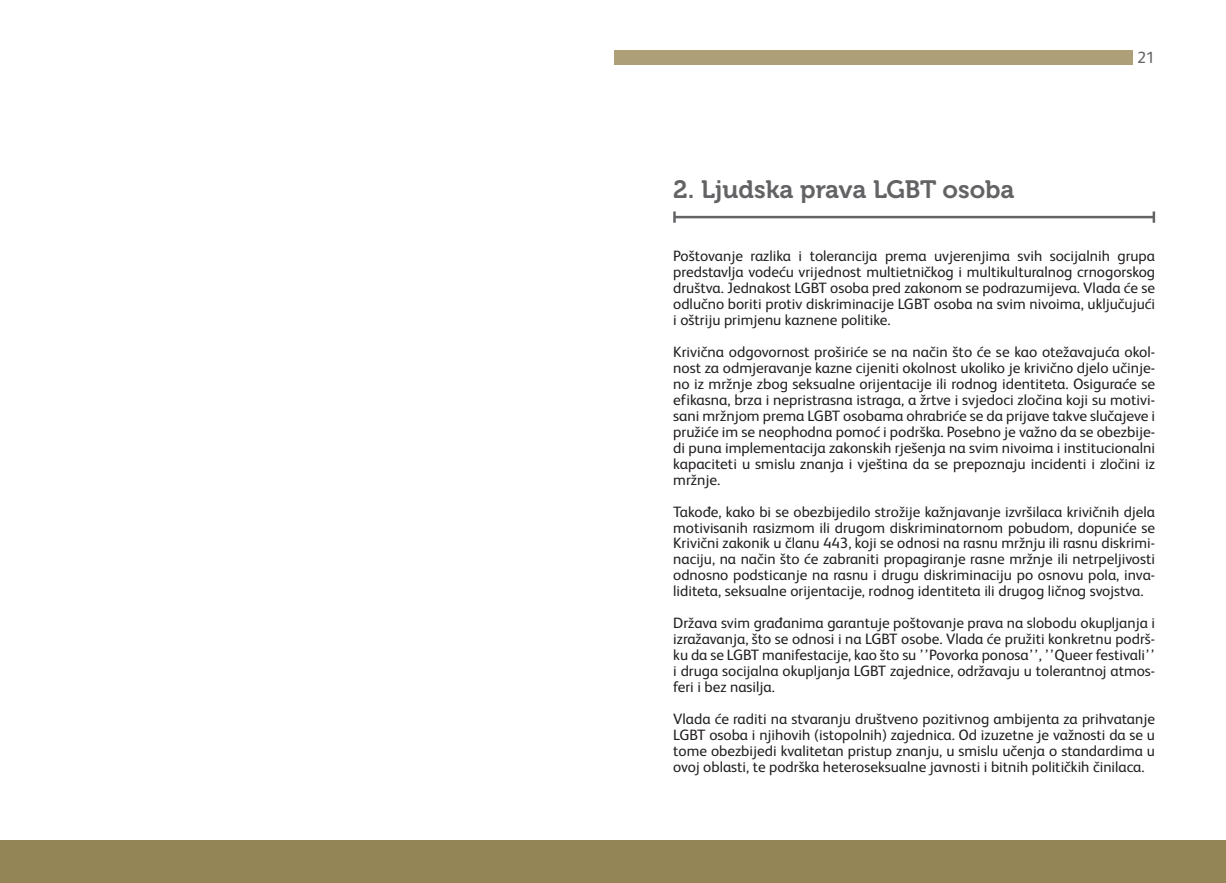
<style>
.page{position:relative;width:1226px;height:883px;background:#fff}
.page>*{position:absolute;margin:0;border:0;box-sizing:border-box;transform-origin:0 0}
.t1{font:25px "Museo 700";letter-spacing:-.005em;color:#636366}
.t2{font:16.25px "FS Albert";color:#636366}
.t3{font:15px/15.9px "FS Albert";color:#231f20;text-align:justify}
</style>
<div class="page">
<div style="left:0;top:840px;width:1225px;height:42px;background:#948556"></div>
<div style="left:94px;top:50px;width:1038px;height:15px;background:#ada078"></div>
<hr style="left:674px;top:216px;width:480px;height:2px;background:#636366">
<svg style="left:673px;top:211px;width:3px;height:12px"></svg>
<svg style="left:1153px;top:211px;width:2px;height:12px"></svg>
<div style="left:0;top:9px;width:613px;height:178px;background:#fff"></div>
<h1 class="t1" style="left:673px;top:175px;width:343px">2. Ljudska prava LGBT osoba</h1>
<p class="t2" style="left:1137px;top:48px;width:19px">21</p>
<p class="t3" style="left:673px;top:248px;width:483px">Poštovanje razlika i tolerancija prema uvjerenjima svih socijalnih grupa predstavlja vodeću vrijednost multietničkog i multikulturalnog crnogorskog društva. Jednakost LGBT osoba pred zakonom se podrazumijeva. Vlada će se odlučno boriti protiv diskriminacije LGBT osoba na svim nivoima, uključujući i oštriju primjenu kaznene politike.</p>
<p class="t3" style="left:673px;top:344px;width:483px">Krivična odgovornost proširiće se na način što će se kao otežavajuća okol&shy;nost za odmjeravanje kazne cijeniti okolnost ukoliko je krivično djelo učinje&shy;no iz mržnje zbog seksualne orijentacije ili rodnog identiteta. Osiguraće se efikasna, brza i nepristrasna istraga, a žrtve i svjedoci zločina koji su motivi&shy;sani mržnjom prema LGBT osobama ohrabriće se da prijave takve slučajeve i pružiće im se neophodna pomoć i podrška. Posebno je važno da se obezbije&shy;di puna implementacija zakonskih rješenja na svim nivoima i institucionalni kapaciteti u smislu znanja i vještina da se prepoznaju incidenti i zločini iz mržnje.</p>
<p class="t3" style="left:673px;top:503px;width:483px">Takođe, kako bi se obezbijedilo strožije kažnjavanje izvršilaca krivičnih djela motivisanih rasizmom ili drugom diskriminatornom pobudom, dopuniće se Krivični zakonik u članu 443, koji se odnosi na rasnu mržnju ili rasnu diskrimi&shy;naciju, na način što će zabraniti propagiranje rasne mržnje ili netrpeljivosti odnosno podsticanje na rasnu i drugu diskriminaciju po osnovu pola, inva&shy;liditeta, seksualne orijentacije, rodnog identiteta ili drugog ličnog svojstva.</p>
<p class="t3" style="left:673px;top:615px;width:483px">Država svim građanima garantuje poštovanje prava na slobodu okupljanja i izražavanja, što se odnosi i na LGBT osobe. Vlada će pružiti konkretnu podrš&shy;ku da se LGBT manifestacije, kao što su ’’Povorka ponosa’’, ’’Queer festivali’’ i druga socijalna okupljanja LGBT zajednice, održavaju u tolerantnoj atmos&shy;feri i bez nasilja.</p>
<p class="t3" style="left:673px;top:710px;width:483px">Vlada će raditi na stvaranju društveno pozitivnog ambijenta za prihvatanje LGBT osoba i njihovih (istopolnih) zajednica. Od izuzetne je važnosti da se u tome obezbijedi kvalitetan pristup znanju, u smislu učenja o standardima u ovoj oblasti, te podrška heteroseksualne javnosti i bitnih političkih činilaca.</p>
</div>
